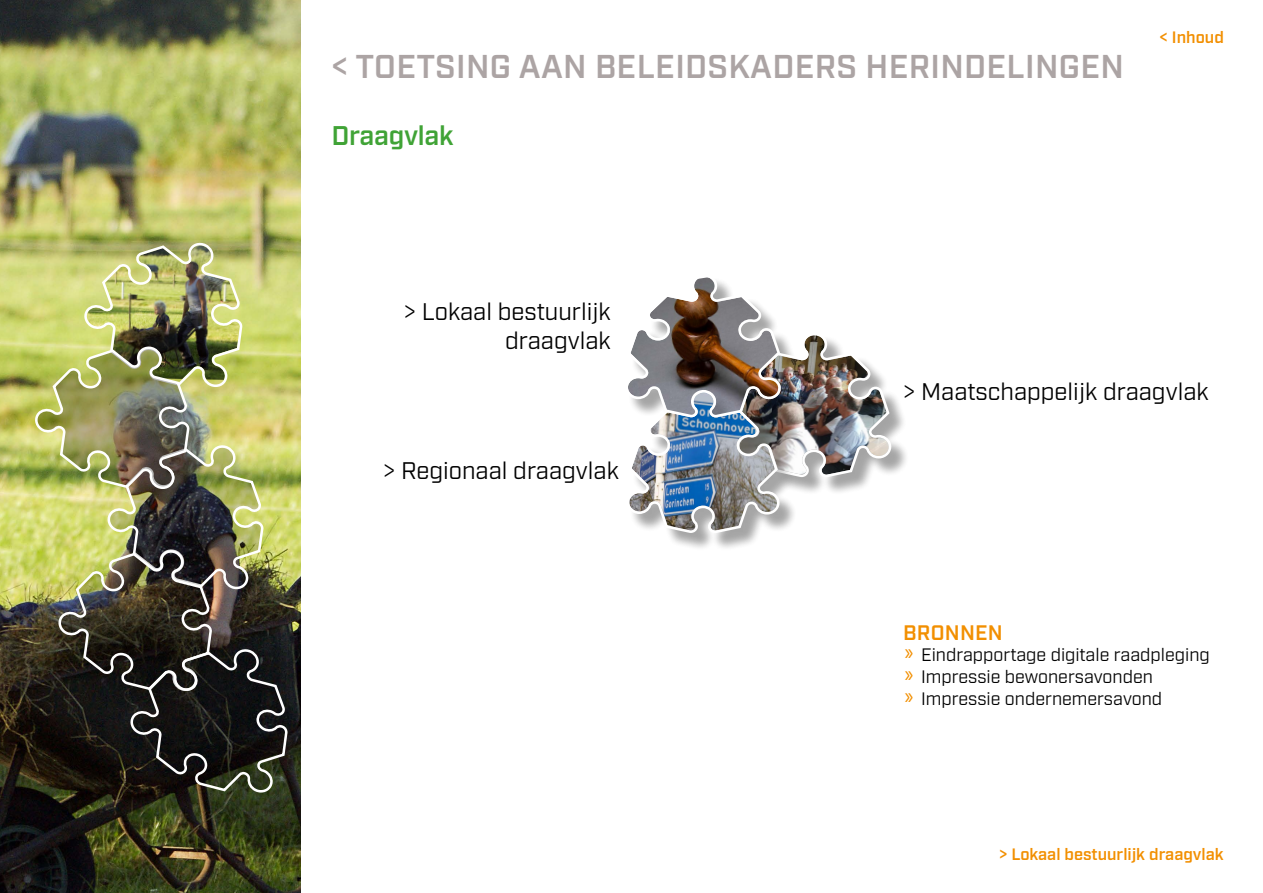
<style>
.page{position:relative;width:1263px;height:893px;background:#fff}
.page>*{position:absolute;margin:0;border:0;box-sizing:border-box;transform-origin:0 0}
.t1{font:600 33px "Industry";letter-spacing:.01em;color:#aca4a4}
.t2{font:600 27px "Industry";letter-spacing:-.01em;color:#40a336}
.t3{font:24px/28.8px "Industry";color:#000;text-align:right}
.t4{font:600 21px "Industry";letter-spacing:.01em;color:#f28f00}
.t5{font:18px/21.6px "Industry";color:#000}
.t6{font:600 16.5px "Industry";color:#f28f00}
.s1{font-size:21px;color:#f28f00}
</style>
<div class="page">
<img style="left:0;top:1px;width:300px;height:892px">
<div style="left:739px;top:335px;width:170px;height:161px;background:#000;opacity:.2"></div>
<div style="left:629px;top:393px;width:169px;height:158px;background:#000;opacity:.2"></div>
<img style="left:628px;top:277px;width:266px;height:258px">
<img style="left:33px;top:241px;width:256px;height:554px">
<h1 class="t1" style="left:331px;top:47px;width:794px">&lt; TOETSING AAN BELEIDSKADERS HERINDELINGEN</h1>
<h2 class="t2" style="left:331px;top:119px;width:124px">Draagvlak</h2>
<p class="t6" style="left:1159px;top:27px;width:66px">&lt; Inhoud</p>
<h3 class="t3" style="left:404px;top:298px;width:208px">&gt; Lokaal bestuurlijk draagvlak</h3>
<h3 class="t3" style="left:383px;top:457px;width:237px">&gt; Regionaal draagvlak</h3>
<h3 class="t3" style="left:903px;top:377px;width:307px">&gt; Maatschappelijk draagvlak</h3>
<p class="t4" style="left:903px;top:620px;width:101px">BRONNEN</p>
<p class="t5" style="left:904px;top:645px;width:307px"><span class="s1">»</span> Eindrapportage digitale raadpleging <span class="s1">»</span> Impressie bewonersavonden<br><span class="s1">»</span> Impressie ondernemersavond</p>
<p class="t6" style="left:999px;top:845px;width:226px">&gt; Lokaal bestuurlijk draagvlak</p>
</div>
